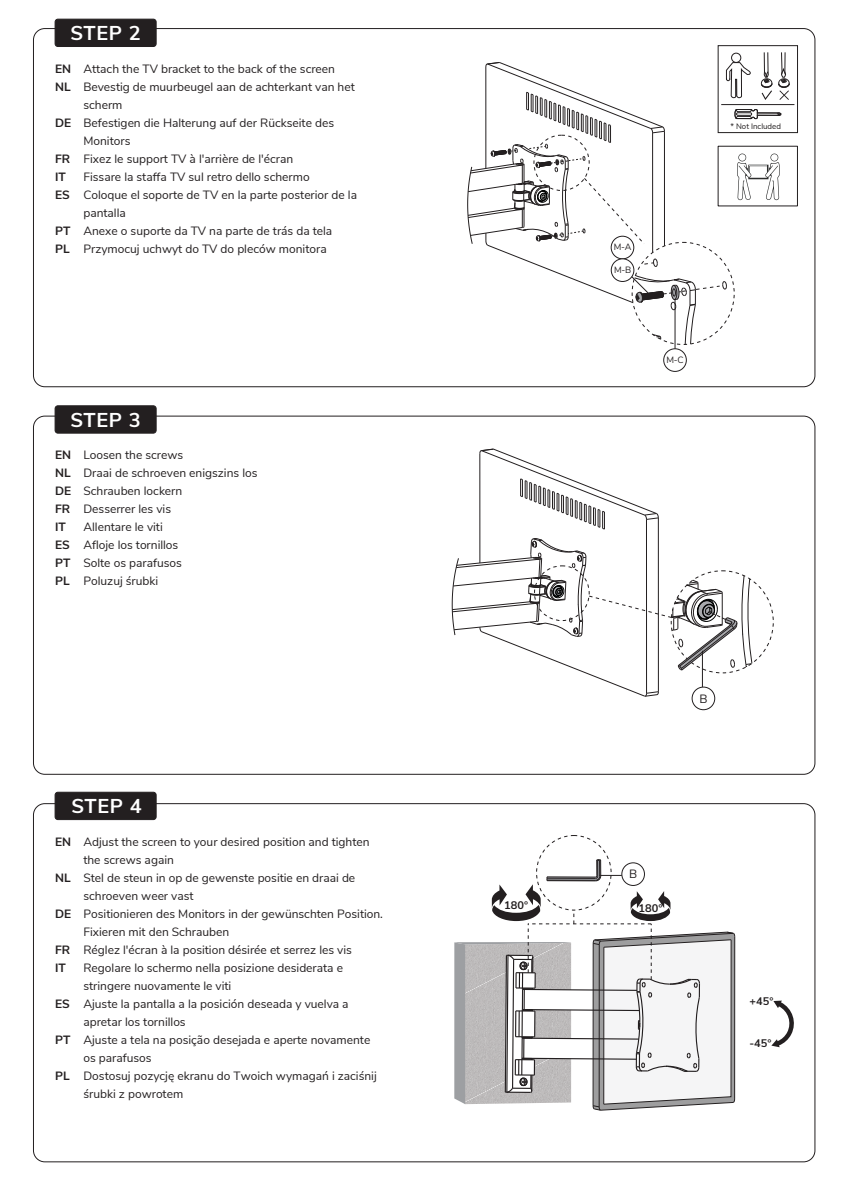
<style>
.page{position:relative;width:842px;height:1191px;background:#fff}
.page>*{position:absolute;margin:0;border:0;box-sizing:border-box;transform-origin:0 0}
.t1{font:700 20px "Nunito Sans";letter-spacing:.03em;color:#fff}
.t2{font:12px/18px "Nunito Sans";color:#231f20}
.t3{font:700 12px/18px "Nunito Sans";color:#231f20}
.t4{font:700 11px "Nunito Sans";color:#231f20}
.t5{font:9.2px "Nunito Sans";color:#231f20}
.t6{font:8px "Nunito Sans";color:#231f20}
</style>
<div class="page">
<div style="left:718px;top:45px;width:80px;height:88px;border:1px solid #231f20"></div>
<hr style="left:721px;top:104px;width:73px;height:1px;background:#231f20">
<div style="left:718px;top:146px;width:80px;height:60px;border:1px solid #231f20"></div>
<div style="left:55px;top:406px;width:101px;height:27px;background:#231f20;border-radius:3px"></div>
<div style="left:55px;top:405px;width:102px;height:28px;border:1px solid #231f20;border-radius:3px"></div>
<div style="left:55px;top:19px;width:101px;height:27px;background:#231f20;border-radius:3px"></div>
<div style="left:55px;top:19px;width:102px;height:28px;border:1px solid #231f20;border-radius:3px"></div>
<div style="left:55px;top:792px;width:101px;height:27px;background:#231f20;border-radius:3px"></div>
<div style="left:55px;top:791px;width:102px;height:29px;border:1px solid #231f20;border-radius:3px"></div>
<div style="left:692px;top:687px;width:23px;height:23px;border:1px solid #231f20;border-radius:50%"></div>
<hr style="left:675px;top:300px;width:1px;height:63px;background:#231f20">
<div style="left:664px;top:349px;width:22px;height:22px;background:#fff;border-radius:50%"></div>
<div style="left:663px;top:348px;width:24px;height:24px;border:1px solid #231f20;border-radius:50%"></div>
<svg style="left:467px;top:52px;width:323px;height:293px"></svg>
<hr style="left:646px;top:519px;width:1px;height:174px;background:#231f20">
<hr style="left:658px;top:518px;width:1px;height:173px;background:#231f20">
<hr style="left:479px;top:453px;width:1px;height:110px;background:#231f20">
<svg style="left:479px;top:448px;width:180px;height:82px"></svg>
<svg style="left:771px;top:1000px;width:23px;height:47px"></svg>
<svg style="left:454px;top:859px;width:281px;height:252px"></svg>
<svg style="left:451px;top:538px;width:302px;height:159px"></svg>
<h1 class="t1" style="left:71px;top:18px;width:72px">STEP 2</h1>
<p class="t3" style="left:55px;top:59px;width:18px">EN<br>NL</p>
<p class="t3" style="left:55px;top:113px;width:18px">DE</p>
<p class="t3" style="left:55px;top:149px;width:17px">FR<br>IT<br>ES</p>
<p class="t3" style="left:55px;top:221px;width:17px">PT<br>PL</p>
<p class="t2" style="left:83px;top:59px;width:275px">Attach the TV bracket to the back of the screen Bevestig de muurbeugel aan de achterkant van het scherm<br>Befestigen die Halterung auf der Rückseite des Monitors<br>Fixez le support TV à l'arrière de l'écran<br>Fissare la staffa TV sul retro dello schermo<br>Coloque el soporte de TV en la parte posterior de la pantalla<br>Anexe o suporte da TV na parte de trás da tela Przymocuj uchwyt do TV do pleców monitora</p>
<h1 class="t1" style="left:71px;top:405px;width:72px">STEP 3</h1>
<p class="t3" style="left:55px;top:445px;width:18px">EN<br>NL<br>DE<br>FR<br>IT<br>ES<br>PT<br>PL</p>
<p class="t2" style="left:83px;top:445px;width:176px">Loosen the screws<br>Draai de schroeven enigszins los<br>Schrauben lockern<br>Desserrer les vis<br>Allentare le viti<br>Afloje los tornillos<br>Solte os parafusos<br>Poluzuj śrubki</p>
<h1 class="t1" style="left:72px;top:791px;width:72px">STEP 4</h1>
<p class="t3" style="left:55px;top:832px;width:18px">EN</p>
<p class="t3" style="left:55px;top:868px;width:17px">NL</p>
<p class="t3" style="left:55px;top:904px;width:18px">DE</p>
<p class="t3" style="left:55px;top:940px;width:17px">FR<br>IT</p>
<p class="t3" style="left:55px;top:994px;width:16px">ES</p>
<p class="t3" style="left:55px;top:1030px;width:17px">PT</p>
<p class="t3" style="left:55px;top:1066px;width:16px">PL</p>
<p class="t2" style="left:83px;top:832px;width:301px">Adjust the screen to your desired position and tighten the screws again<br>Stel de steun in op de gewenste positie en draai de schroeven weer vast<br>Positionieren des Monitors in der gewünschten Position.<br>Fixieren mit den Schrauben<br>Réglez l'écran à la position désirée et serrez les vis Regolare lo schermo nella posizione desiderata e stringere nuovamente le viti<br>Ajuste la pantalla a la posición deseada y vuelva a apretar los tornillos<br>Ajuste a tela na posição desejada e aperte novamente os parafusos<br>Dostosuj pozycję ekranu do Twoich wymagań i zaciśnij śrubki z powrotem</p>
<p class="t5" style="left:614px;top:240px;width:19px">M-A</p>
<p class="t5" style="left:614px;top:263px;width:19px">M-B</p>
<p class="t5" style="left:666px;top:353px;width:19px">M-C</p>
<p class="t6" style="left:730px;top:121px;width:52px">* Not Included</p>
<p class="t2" style="left:699px;top:688px;width:10px">B</p>
<p class="t2" style="left:629px;top:864px;width:10px">B</p>
<p class="t4" style="left:504px;top:897px;width:25px">180°</p>
<p class="t4" style="left:638px;top:900px;width:25px">180°</p>
<p class="t4" style="left:749px;top:992px;width:25px">+45°</p>
<p class="t4" style="left:749px;top:1035px;width:24px">-45°</p>
</div>
